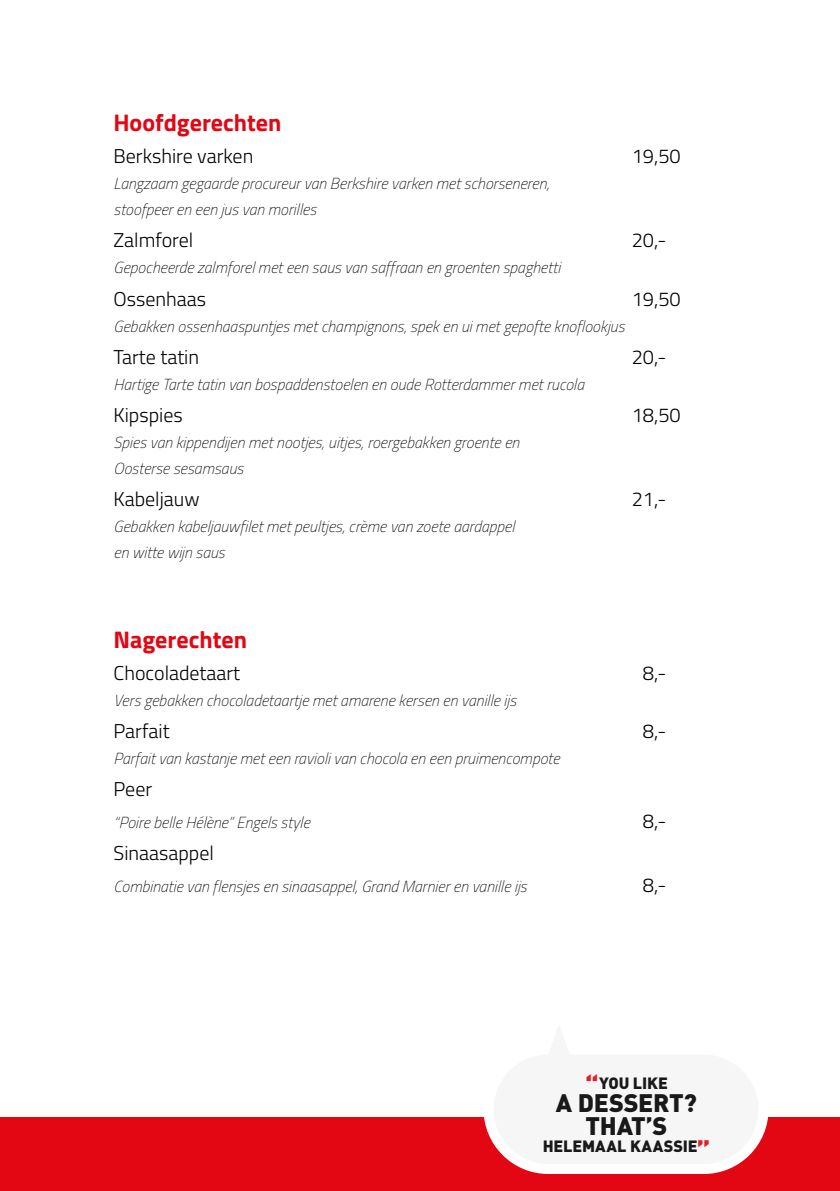
<style>
.page{position:relative;width:840px;height:1191px;background:#fff}
.page>*{position:absolute;margin:0;border:0;box-sizing:border-box;transform-origin:0 0}
.t1{font:25px/22.8px "DIN Black Alternate";letter-spacing:-.01em;color:#000;text-align:center}
.t2{font:700 24px "Titillium";color:#e30613}
.t3{font:300 20px "Titillium";color:#000}
.t4{font:16.2px "DIN Black Alternate";letter-spacing:-.005em;color:#000}
.t5{font:italic 100 16px/26px "Titillium";color:#000}
.s1{font-size:26.4px;color:#e30613}
</style>
<div class="page">
<div style="left:0;top:1117px;width:839px;height:74px;background:#e30613"></div>
<svg style="left:484px;top:1117px;width:284px;height:57px;background:#f5dddf"></svg>
<h2 class="t2" style="left:113px;top:105px;width:169px">Hoofdgerechten</h2>
<p class="t3" style="left:113px;top:142px;width:141px">Berkshire varken</p>
<p class="t3" style="left:631px;top:142px;width:51px">19,50</p>
<p class="t5" style="left:113px;top:170px;width:437px">Langzaam gegaarde procureur van Berkshire varken met schorseneren, stoofpeer en een jus van morilles</p>
<p class="t3" style="left:113px;top:226px;width:81px">Zalmforel</p>
<p class="t3" style="left:631px;top:226px;width:36px">20,-</p>
<p class="t5" style="left:113px;top:254px;width:448px">Gepocheerde zalmforel met een saus van saffraan en groenten spaghetti</p>
<p class="t3" style="left:113px;top:284px;width:94px">Ossenhaas</p>
<p class="t3" style="left:631px;top:284px;width:51px">19,50</p>
<p class="t5" style="left:113px;top:312px;width:512px">Gebakken ossenhaaspuntjes met champignons, spek en ui met gepofte knoflookjus</p>
<p class="t3" style="left:113px;top:342px;width:87px">Tarte tatin</p>
<p class="t3" style="left:631px;top:342px;width:36px">20,-</p>
<p class="t5" style="left:113px;top:370px;width:472px">Hartige Tarte tatin van bospaddenstoelen en oude Rotterdammer met rucola</p>
<p class="t3" style="left:113px;top:400px;width:71px">Kipspies</p>
<p class="t3" style="left:631px;top:400px;width:51px">18,50</p>
<p class="t5" style="left:113px;top:428px;width:407px">Spies van kippendijen met nootjes, uitjes, roergebakken groente en<br>Oosterse sesamsaus</p>
<p class="t3" style="left:113px;top:484px;width:88px">Kabeljauw</p>
<p class="t3" style="left:631px;top:484px;width:36px">21,-</p>
<p class="t5" style="left:113px;top:512px;width:402px">Gebakken kabeljauwfilet met peultjes, crème van zoete aardappel en witte wijn saus</p>
<h2 class="t2" style="left:113px;top:621px;width:135px">Nagerechten</h2>
<p class="t3" style="left:113px;top:658px;width:128px">Chocoladetaart</p>
<p class="t3" style="left:642px;top:658px;width:25px">8,-</p>
<p class="t5" style="left:113px;top:686px;width:404px">Vers gebakken chocoladetaartje met amarene kersen en vanille ijs</p>
<p class="t3" style="left:113px;top:716px;width:58px">Parfait</p>
<p class="t3" style="left:642px;top:716px;width:25px">8,-</p>
<p class="t5" style="left:113px;top:744px;width:447px">Parfait van kastanje met een ravioli van chocola en een pruimencompote</p>
<p class="t3" style="left:113px;top:774px;width:40px">Peer</p>
<p class="t5" style="left:113px;top:808px;width:198px">“Poire belle Hélène” Engels style</p>
<p class="t3" style="left:642px;top:806px;width:25px">8,-</p>
<p class="t3" style="left:113px;top:838px;width:102px">Sinaasappel</p>
<p class="t5" style="left:113px;top:872px;width:414px">Combinatie van flensjes en sinaasappel, Grand Marnier en vanille ijs</p>
<p class="t3" style="left:642px;top:870px;width:25px">8,-</p>
<p class="t4" style="left:584px;top:1072px;width:84px"><span class="s1">“</span>YOU LIKE</p>
<h1 class="t1" style="left:555px;top:1089px;width:143px">A DESSERT?<br>THAT’S</h1>
<p class="t4" style="left:542px;top:1135px;width:169px">HELEMAAL KAASSIE<span class="s1">”</span></p>
</div>
